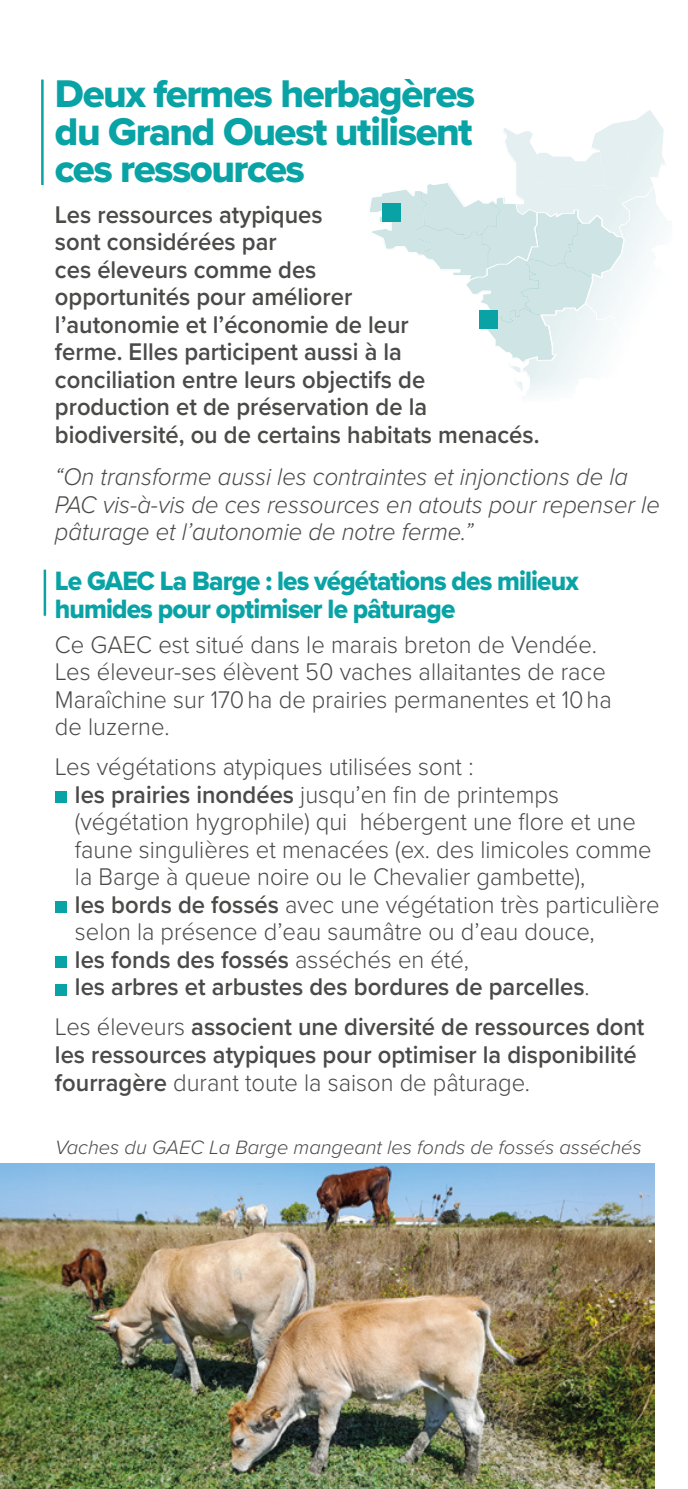
<style>
.page{position:relative;width:688px;height:1489px;background:#fff}
.page>*{position:absolute;margin:0;border:0;box-sizing:border-box;transform-origin:0 0}
.t1{font:40px/37.5px "Proxima Nova Extrabld";letter-spacing:-.035em;color:#09a3a6;text-align:justify}
.t2{font:27.5px/27.5px "Proxima Nova Extrabld";letter-spacing:-.035em;color:#09a3a6;scale:.95 1}
.t3{font:300 25px/27.5px "Proxima Nova";color:#4a4a49;scale:.95 1}
.t4{font:600 25px/27.5px "Proxima Nova";color:#4a4a49;scale:.95 1}
.t5{font:italic 300 25px/27.5px "Proxima Nova";color:#4a4a49;scale:.95 1}
.t6{font:italic 300 20px "Proxima Nova";color:#4a4a49}
.s1{font-weight:600}
.s2{font-weight:300}
</style>
<div class="page">
<hr style="left:41px;top:80px;width:3px;height:105px;background:#09a3a6">
<div style="left:55px;top:791px;width:12px;height:11px;background:#09a3a6"></div>
<div style="left:55px;top:901px;width:12px;height:11px;background:#09a3a6"></div>
<div style="left:55px;top:956px;width:12px;height:11px;background:#09a3a6"></div>
<div style="left:55px;top:983px;width:12px;height:12px;background:#09a3a6"></div>
<img style="left:0;top:1163px;width:654px;height:325px">
<svg style="left:370px;top:110px;width:295px;height:285px"></svg>
<div style="left:381px;top:204px;width:19px;height:18px;background:#09a3a6"></div>
<div style="left:478px;top:310px;width:19px;height:18px;background:#09a3a6"></div>
<hr style="left:44px;top:569px;width:2px;height:46px;background:#09a3a6">
<h1 class="t1" style="left:55px;top:75px;width:421px">Deux fermes herbagères du Grand Ouest utilisent ces ressources</h1>
<p class="t4" style="left:55px;top:200px;width:511px">Les ressources atypiques<br>sont considérées par<br>ces éleveurs comme des<br>opportunités pour améliorer<br>l’autonomie et l’économie de leur<br>ferme. Elles participent aussi à la<br>conciliation entre leurs objectifs de production et de préservation de la biodiversité, ou de certains habitats menacés.</p>
<p class="t5" style="left:55px;top:461px;width:638px">“On transforme aussi les contraintes et injonctions de la<br>PAC vis-à-vis de ces ressources en atouts pour repenser le pâturage et l’autonomie de notre ferme.”</p>
<p class="t2" style="left:55px;top:567px;width:552px">Le GAEC La Barge : les végétations des milieux humides pour optimiser le pâturage</p>
<p class="t3" style="left:55px;top:629px;width:587px">Ce GAEC est situé dans le marais breton de Vendée.<br>Les éleveur-ses élèvent 50 vaches allaitantes de race Maraîchine sur 170 ha de prairies permanentes et 10 ha de luzerne.</p>
<p class="t3" style="left:75px;top:751px;width:617px;text-indent:-20px">Les végétations atypiques utilisées sont :<br><span class="s1">les prairies inondées</span> jusqu’en fin de printemps (végétation hygrophile) qui hébergent une flore et une faune singulières et menacées (ex. des limicoles comme la Barge à queue noire ou le Chevalier gambette),<br><span class="s1">les bords de fossés</span> avec une végétation très particulière selon la présence d’eau saumâtre ou d’eau douce,<br><span class="s1">les fonds des fossés</span> asséchés en été,<br><span class="s1">les arbres et arbustes des bordures de parcelles</span>.</p>
<p class="t4" style="left:55px;top:1012px;width:622px"><span class="s2">Les éleveurs</span> associent une diversité de ressources dont les ressources atypiques pour optimiser la disponibilité fourragère <span class="s2">durant toute la saison de pâturage.</span></p>
<p class="t6" style="left:55px;top:1132px;width:588px">Vaches du GAEC La Barge mangeant les fonds de fossés asséchés</p>
</div>
